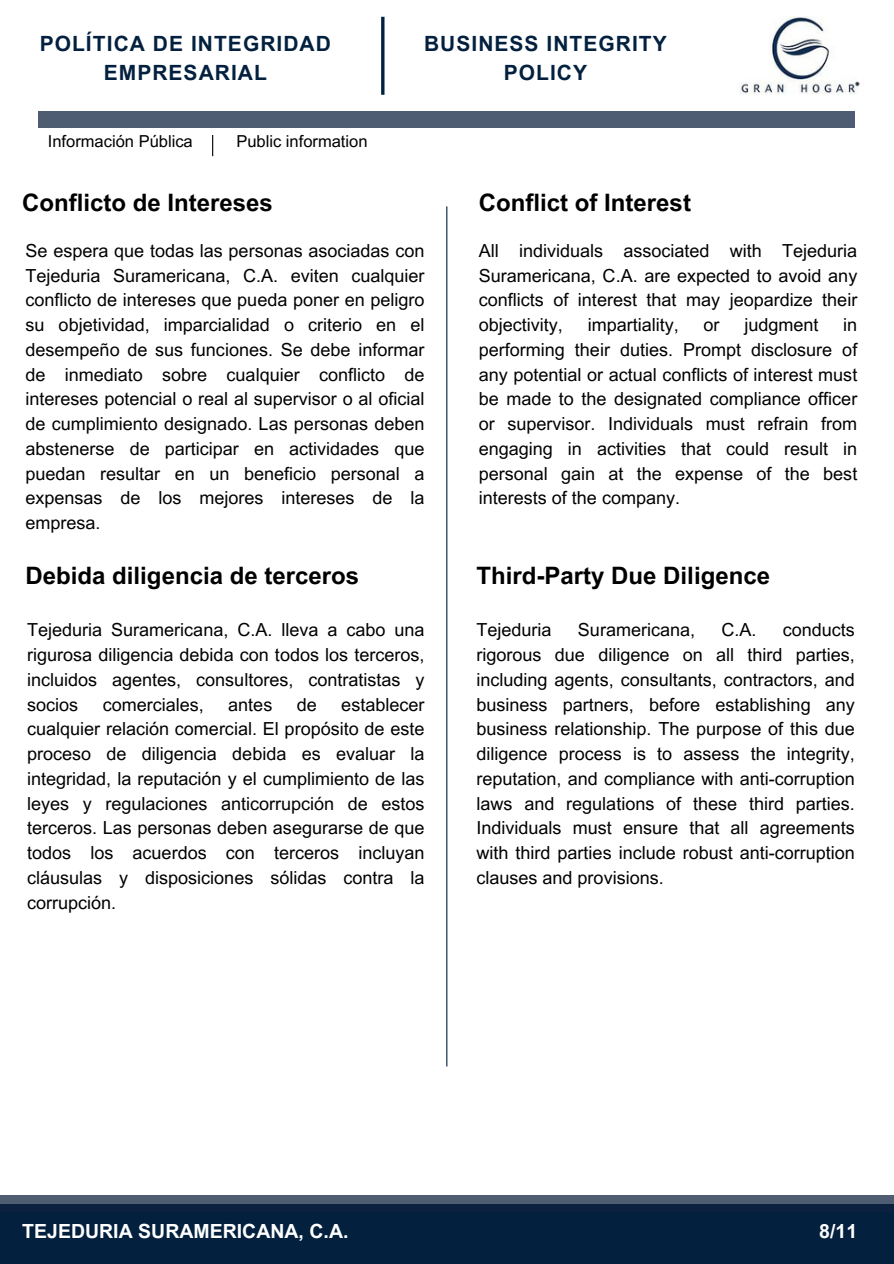
<style>
.page{position:relative;width:894px;height:1264px;background:#fff}
.page>*{position:absolute;margin:0;border:0;box-sizing:border-box;transform-origin:0 0}
.t1{font:700 24px "Arial MT Pro";color:#000}
.t2{font:700 21px/29.2px "Arial MT Pro";letter-spacing:.05em;color:#03213f;text-align:center}
.t3{font:700 19.5px "Arial MT Pro";color:#fff}
.t4{font:18px/24.8px "Arial MT Pro";color:#000;text-align:justify}
.t5{font:16.5px "Arial MT Pro";color:#000}
</style>
<div class="page">
<div style="left:0;top:1203px;width:893px;height:60px;background:#03213f"></div>
<div style="left:0;top:1195px;width:893px;height:9px;background:#4f5d72"></div>
<div style="left:39px;top:111px;width:815px;height:17px;background:#4f5d72"></div>
<img style="left:741px;top:17px;width:119px;height:77px">
<svg style="left:212px;top:135px;width:1px;height:21px"></svg>
<hr style="left:381px;top:17px;width:3px;height:78px;background:#03213f">
<hr style="left:446px;top:206px;width:1px;height:860px;background:#03213f">
<p class="t2" style="left:40px;top:32px;width:292px">POLÍTICA DE INTEGRIDAD<br>EMPRESARIAL</p>
<p class="t2" style="left:424px;top:32px;width:244px">BUSINESS INTEGRITY<br>POLICY</p>
<p class="t5" style="left:48px;top:135px;width:146px">Información Pública</p>
<h1 class="t5" style="left:236px;top:135px;width:133px">Public information</h1>
<h1 class="t1" style="left:22px;top:194px;width:252px">Conflicto de Intereses</h1>
<p class="t4" style="left:26px;top:240px;width:400px">Se espera que todas las personas asociadas con Tejeduria Suramericana, C.A. eviten cualquier conflicto de intereses que pueda poner en peligro su objetividad, imparcialidad o criterio en el desempeño de sus funciones. Se debe informar de inmediato sobre cualquier conflicto de intereses potencial o real al supervisor o al oficial de cumplimiento designado. Las personas deben abstenerse de participar en actividades que puedan resultar en un beneficio personal a expensas de los mejores intereses de la empresa.</p>
<h1 class="t1" style="left:26px;top:567px;width:335px">Debida diligencia de terceros</h1>
<p class="t4" style="left:27px;top:620px;width:398px">Tejeduria Suramericana, C.A. lleva a cabo una rigurosa diligencia debida con todos los terceros, incluidos agentes, consultores, contratistas y socios</p>
<p class="t4" style="left:27px;top:694px;width:398px;text-indent:314px">establecer cualquier relación comercial. El propósito de este proceso de diligencia debida es evaluar la integridad, la reputación y el cumplimiento de las leyes y regulaciones anticorrupción de estos terceros. Las personas deben asegurarse de que todos los acuerdos con terceros incluyan cláusulas y disposiciones sólidas contra la corrupción.</p>
<p class="t4" style="left:103px;top:694px;width:103px">comerciales,</p>
<p class="t4" style="left:228px;top:694px;width:46px">antes</p>
<p class="t4" style="left:297px;top:694px;width:22px">de</p>
<h1 class="t1" style="left:478px;top:194px;width:213px">Conflict of Interest</h1>
<p class="t4" style="left:478px;top:240px;width:380px">All individuals associated with Tejeduria Suramericana, C.A. are expected to avoid any conflicts of interest that may jeopardize their objectivity,</p>
<p class="t4" style="left:478px;top:314px;width:380px;text-indent:364px">in performing their duties. Prompt disclosure of any potential or actual conflicts of interest must be made to the designated compliance officer or supervisor. Individuals must refrain from engaging in activities that could result in personal gain at the expense of the best interests of the company.</p>
<p class="t4" style="left:587px;top:314px;width:93px">impartiality,</p>
<p class="t4" style="left:703px;top:314px;width:18px">or</p>
<p class="t4" style="left:744px;top:314px;width:76px">judgment</p>
<h2 class="t1" style="left:476px;top:567px;width:295px">Third-Party Due Diligence</h2>
<h3 class="t4" style="left:476px;top:620px;width:77px">Tejeduria</h3>
<h3 class="t4" style="left:577px;top:620px;width:119px">Suramericana,</h3>
<h3 class="t4" style="left:721px;top:620px;width:37px">C.A.</h3>
<h3 class="t4" style="left:476px;top:620px;width:380px;text-indent:306px">conducts rigorous due diligence on all third parties, including agents, consultants, contractors, and business partners, before establishing any business relationship. The purpose of this due diligence process is to assess the integrity, reputation, and compliance with anti-corruption laws and regulations of these third parties.<br>Individuals must ensure that all agreements with third parties include robust anti-corruption clauses and provisions.</h3>
<h2 class="t3" style="left:22px;top:1223px;width:327px">TEJEDURIA SURAMERICANA, C.A.</h2>
<p class="t3" style="left:819px;top:1223px;width:39px">8/11</p>
</div>
